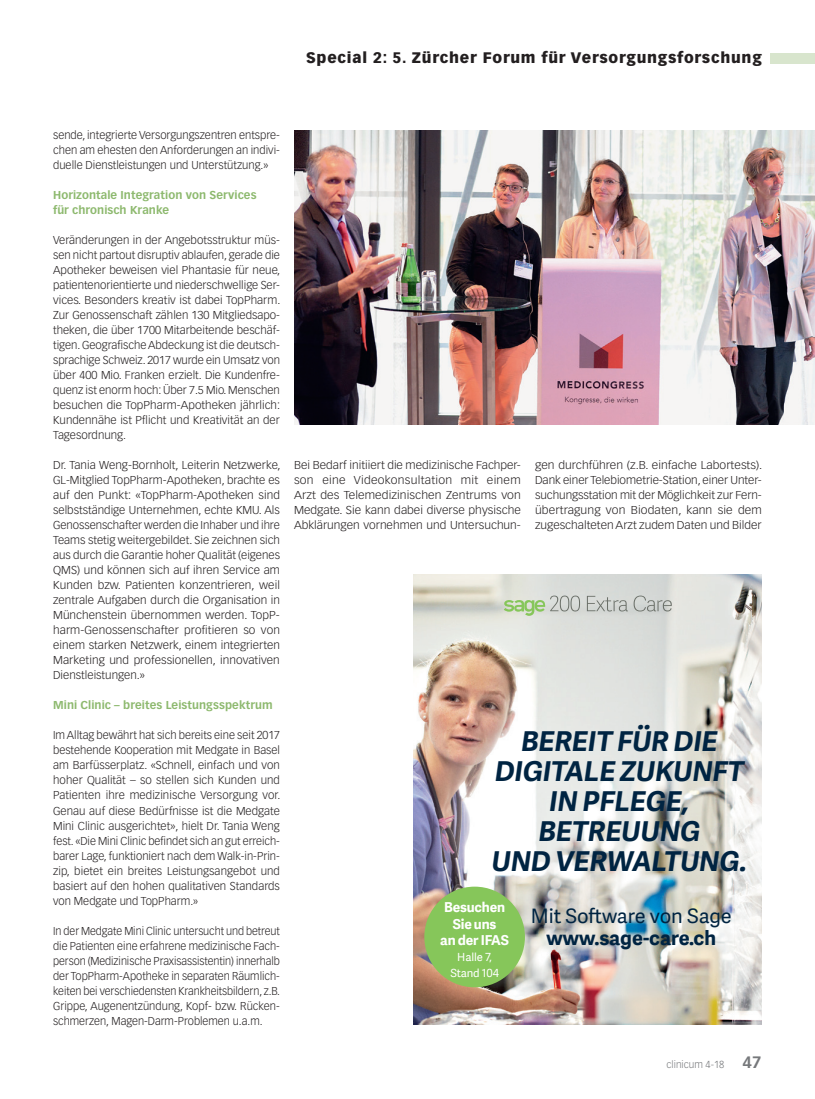
<style>
.page{position:relative;width:815px;height:1099px;background:#fff}
.page>*{position:absolute;margin:0;border:0;box-sizing:border-box;transform-origin:0 0}
.t1{font:italic 700 27.5px/30px "Adelle Sans SAGE";color:#002442;text-align:center}
.t2{font:20px/22.5px "Adelle Sans SAGE";letter-spacing:-.005em;color:#002442;text-align:center}
.t3{font:900 15px "Vectora LT Std";letter-spacing:.05em;color:#231f20}
.t4{font:700 13.75px/16.2px "Adelle Sans SAGE";letter-spacing:-.01em;color:#fff;text-align:center}
.Lauftext{font:300 11.25px/15px "Vectora LT Std";color:#231f20;text-align:justify}
.Lauftext-2{font:300 11.25px/15px "Vectora LT Std";color:#231f20;text-align:justify;scale:1.04 1}
.Lauftext-3{font:300 11.25px/15px "Vectora LT Std";color:#231f20;text-align:justify;scale:.96 1}
.Lauftext-4{font:300 11.25px/15px "Vectora LT Std";color:#231f20;text-align:justify;scale:1.07 1}
.Lauftext-5{font:300 11.25px/15px "Vectora LT Std";color:#231f20;text-align:justify;scale:1.06 1}
.ZT_Special{font:700 11.25px/15px "Vectora LT Std";letter-spacing:.005em;color:#8db96e}
.t5{font:11.25px/16.2px "Adelle Sans SAGE";letter-spacing:-.01em;color:#fff;text-align:center}
.t6{font:300 10px "Vectora LT Std";color:#76787b}
.s1{font-weight:700}
.s2{font-weight:700;font-size:16.25px}
</style>
<div class="page">
<div style="left:770px;top:53px;width:45px;height:10px;background:#d8e5cd"></div>
<img style="left:414px;top:574px;width:348px;height:450px">
<svg style="left:504px;top:595px;width:76px;height:21px;background:#c3d2b9"></svg>
<svg style="left:587px;top:596px;width:41px;height:15px"></svg>
<svg style="left:634px;top:595px;width:38px;height:16px"></svg>
<div style="left:424px;top:886px;width:101px;height:101px;background:#86c65a;border-radius:50%"></div>
<img style="left:294px;top:130px;width:521px;height:294px">
<h3 class="t3" style="left:306px;top:49px;width:457px">Special 2: 5. Zürcher Forum für Versorgungsforschung</h3>
<p class="Lauftext" style="left:53px;top:128px;width:228px">sende, integrierte Versorgungszentren entspre&shy;chen am ehesten den Anforderungen an indivi&shy;duelle Dienstleistungen und Unterstützung.»</p>
<p class="ZT_Special" style="left:53px;top:188px;width:205px">Horizontale Integration von Services für chronisch Kranke</p>
<p class="Lauftext" style="left:53px;top:233px;width:229px">Veränderungen in der Angebotsstruktur müs&shy;sen nicht partout disruptiv ablaufen, gerade die Apotheker beweisen viel Phantasie für neue, patientenorientierte und niederschwellige Ser&shy;vices. Besonders kreativ ist dabei TopPharm.<br>Zur Genossenschaft zählen 130 Mitgliedsapo&shy;theken, die über 1700 Mitarbeitende beschäf&shy;tigen. Geografische Abdeckung ist die deutsch&shy;sprachige Schweiz. 2017 wurde ein Umsatz von über 400 Mio. Franken erzielt. Die Kundenfre&shy;quenz ist enorm hoch: Über 7.5 Mio. Menschen besuchen die TopPharm-Apotheken jährlich:<br>Kundennähe ist Pflicht und Kreativität an der Tagesordnung.</p>
<p class="Lauftext-2" style="left:53px;top:458px;width:220px">Dr. Tania Weng-Bornholt, Leiterin Netzwerke, GL-Mitglied TopPharm-Apotheken, brachte es auf den Punkt: «TopPharm-Apotheken sind selbstständige Unternehmen, echte KMU. Als Genossenschafter werden die Inhaber und ihre Teams stetig weitergebildet. Sie zeichnen sich aus durch die Garantie hoher Qualität (eigenes QMS) und können sich auf ihren Service am Kunden bzw. Patienten konzentrieren, weil zentrale Aufgaben durch die Organisation in Münchenstein übernommen werden. TopP&shy;harm-Genossenschafter profitieren so von einem starken Netzwerk, einem integrierten Marketing und professionellen, innovativen Dienstleistungen.»</p>
<p class="ZT_Special" style="left:53px;top:698px;width:221px">Mini Clinic – breites Leistungsspektrum</p>
<p class="Lauftext" style="left:53px;top:728px;width:229px">Im Alltag bewährt hat sich bereits eine seit 2017 bestehende Kooperation mit Medgate in Basel am Barfüsserplatz. «Schnell, einfach und von hoher Qualität – so stellen sich Kunden und Patienten ihre medizinische Versorgung vor.<br>Genau auf diese Bedürfnisse ist die Medgate Mini Clinic ausgerichtet», hielt Dr. Tania Weng fest. «Die Mini Clinic befindet sich an gut erreich&shy;barer Lage, funktioniert nach dem Walk-in-Prin&shy;zip, bietet ein breites Leistungsangebot und basiert auf den hohen qualitativen Standards von Medgate und TopPharm.»</p>
<p class="Lauftext-3" style="left:53px;top:923px;width:238px">In der Medgate Mini Clinic untersucht und betreut die Patienten eine erfahrene medizinische Fach&shy;person (Medizinische Praxisassistentin) innerhalb der TopPharm-Apotheke in separaten Räumlich&shy;keiten bei verschiedensten Krankheitsbildern, z.B.<br>Grippe, Augenentzündung, Kopf- bzw. Rücken&shy;schmerzen, Magen-Darm-Problemen u.a.m.</p>
<p class="Lauftext-5" style="left:294px;top:458px;width:215px">Bei Bedarf initiiert die medizinische Fachper&shy;son eine Videokonsultation mit einem Arzt des Telemedizinischen Zentrums von Medgate. Sie kann dabei diverse physische Abklärungen vornehmen und Untersuchun-</p>
<p class="Lauftext-4" style="left:535px;top:458px;width:214px">gen durchführen (z.B. einfache Labortests).<br>Dank einer Telebiometrie-Station, einer Unter&shy;suchungsstation mit der Möglichkeit zur Fern&shy;übertragung von Biodaten, kann sie dem zugeschalteten Arzt zudem Daten und Bilder</p>
<p class="t1" style="left:492px;top:725px;width:257px">BEREIT FÜR DIE<br>DIGITALE ZUKUNFT<br>IN PFLEGE,<br>BETREUUNG<br>UND VERWALTUNG.</p>
<p class="t2" style="left:531px;top:903px;width:203px">Mit Software von Sage <span class="s1">www.sage-care.ch</span></p>
<p class="t4" style="left:440px;top:898px;width:70px">Besuchen<br>Sie uns<br>an der IFAS</p>
<p class="t5" style="left:450px;top:948px;width:50px">Halle 7,<br>Stand 104</p>
<p class="t6" style="left:667px;top:1058px;width:97px">clinicum 4-18 <span class="s2">47</span></p>
</div>
